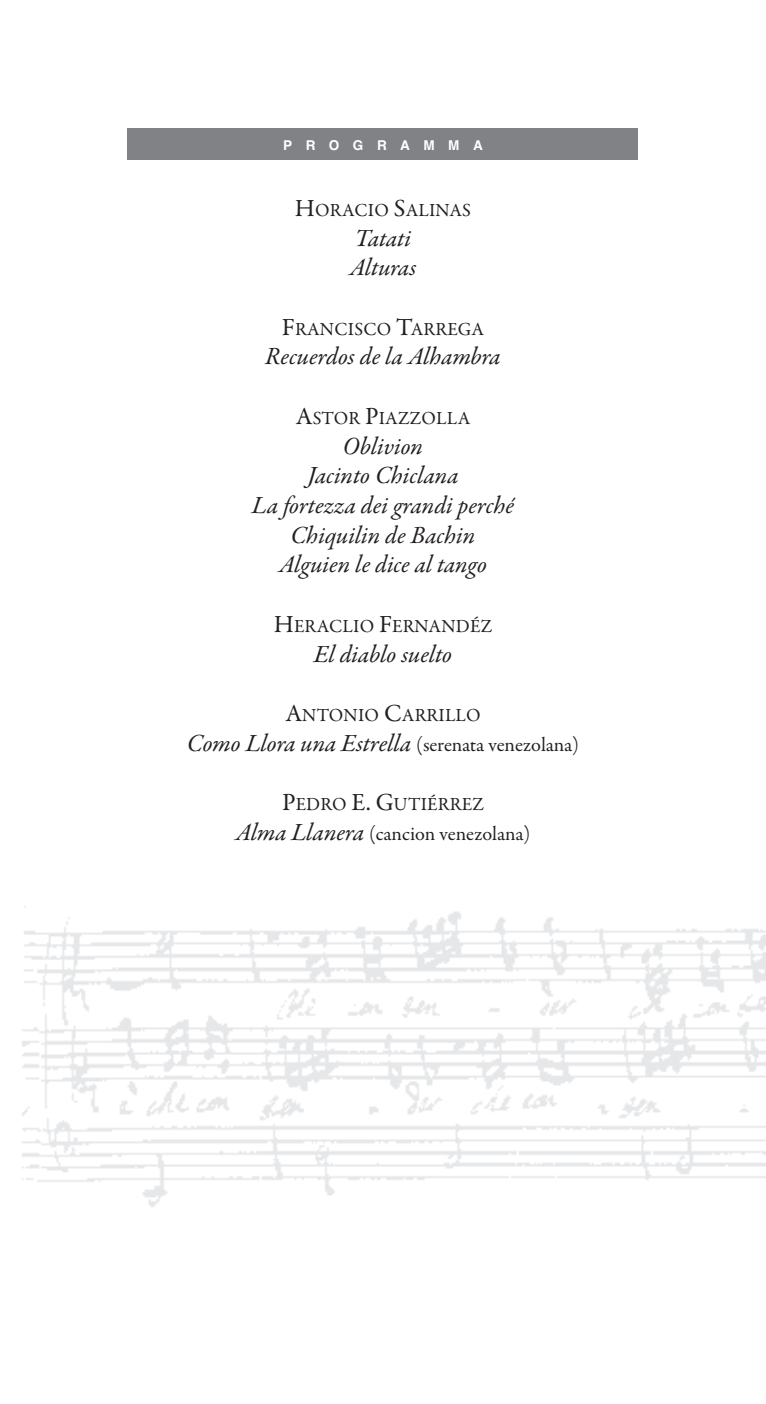
<style>
.page{position:relative;width:766px;height:1404px;background:#fff}
.page>*{position:absolute;margin:0;border:0;box-sizing:border-box;transform-origin:0 0}
.t1{font:italic 24.75px/29.7px "Garamond Premr Pro";color:#231f20}
.t2{font:20.25px "Garamond Premr Pro";color:#231f20}
.t3{font:18.45px "Garamond Premr Pro";letter-spacing:.01em;color:#231f20}
.t4{font:700 13.5px "Helvetica";letter-spacing:1em;color:#fff}
.s1{font-size:24.75px}
.s2{font-style:normal;font-size:20.25px}
.s3{font-style:italic;font-size:24.75px}
</style>
<div class="page">
<img style="left:22px;top:906px;width:743px;height:301px">
<div style="left:128px;top:128px;width:510px;height:31px;background:#808285"></div>
<p class="t4" style="left:283px;top:137px;width:201px">PROGRAMMA</p>
<p class="t3" style="left:295px;top:203px;width:178px"><span class="s1">H</span>ORACIO <span class="s1">S</span>ALINAS</p>
<p class="t1" style="left:349px;top:225px;width:68px">Tatati<br>Alturas</p>
<p class="t3" style="left:282px;top:321px;width:203px"><span class="s1">F</span>RANCISCO <span class="s1">T</span>ARREGA</p>
<p class="t1" style="left:265px;top:344px;width:237px">Recuerdos de la Alhambra</p>
<p class="t3" style="left:295px;top:410px;width:176px"><span class="s1">A</span>STOR <span class="s1">P</span>IAZZOLLA</p>
<p class="t1" style="left:252px;top:433px;width:263px;text-align:center">Oblivion<br>Jacinto Chiclana<br>La fortezza dei grandi perché<br>Chiquilin de Bachin<br>Alguien le dice al tango</p>
<p class="t3" style="left:273px;top:618px;width:220px"><span class="s1">H</span>ERACLIO <span class="s1">F</span>ERNANDÉZ</p>
<p class="t1" style="left:314px;top:641px;width:140px">El diablo suelto</p>
<p class="t3" style="left:285px;top:707px;width:197px"><span class="s1">A</span>NTONIO <span class="s1">C</span>ARRILLO</p>
<p class="t1" style="left:187px;top:730px;width:394px">Como Llora una Estrella <span class="s2">(SERENATA VENEZOLANA)</span></p>
<p class="t3" style="left:282px;top:797px;width:203px"><span class="s1">P</span>EDRO <span class="s1">E. G</span>UTIÉRREZ</p>
<p class="t2" style="left:235px;top:825px;width:296px"><span class="s3">Alma Llanera</span> (CANCION VENEZOLANA)</p>
</div>
